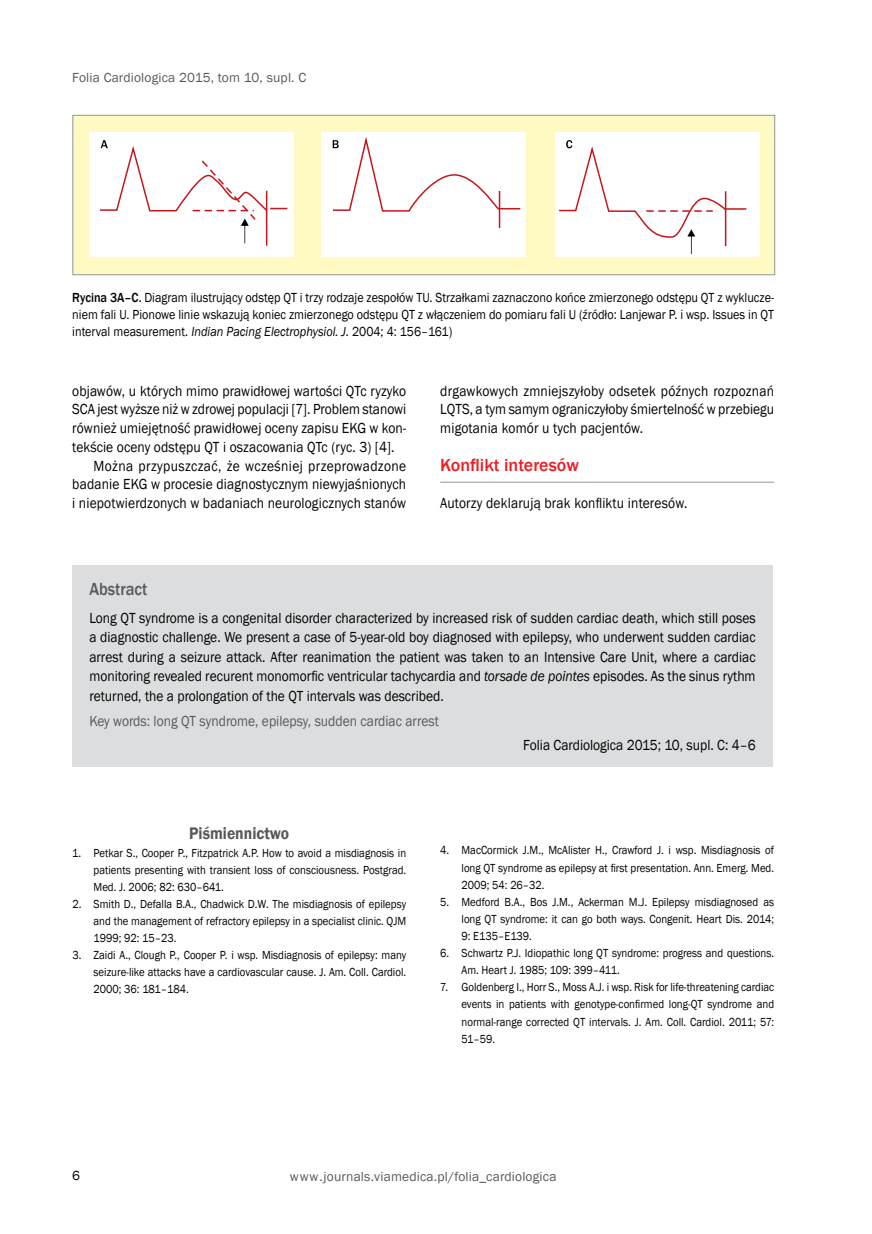
<style>
.page{position:relative;width:872px;height:1234px;background:#fff}
.page>*{position:absolute;margin:0;border:0;box-sizing:border-box;transform-origin:0 0}
.t1{font:500 18px "Franklin Gothic";color:#ed1d24}
.t2{font:500 18px "Franklin Gothic";color:#58595b;scale:.9 1}
.t3{font:600 17.25px "Franklin Gothic";color:#58595b;scale:.9 1}
.t4{font:15px/19.5px "Franklin Gothic";letter-spacing:.005em;color:#000;text-align:justify;scale:.9 1}
.t5{font:15px "Franklin Gothic";color:#58595b;scale:.9 1}
.t6{font:15px "Franklin Gothic";letter-spacing:.03em;color:#000;scale:.9 1}
.t7{font:13.5px/17.2px "Franklin Gothic";color:#000;text-align:justify;scale:.9 1}
.t8{font:13.5px "Franklin Gothic";letter-spacing:.01em;color:#58595b}
.t9{font:13.5px "Franklin Gothic";color:#000}
.t10{font:12px/17.1px "Franklin Gothic";color:#000;text-align:justify;scale:.9 1}
.s1{font-weight:500}
.s2{font-style:italic}
</style>
<div class="page">
<hr style="left:440px;top:481px;width:334px;height:1px;background:#939598">
<div style="left:73px;top:115px;width:701px;height:160px;background:#fffac2"></div>
<div style="left:72px;top:115px;width:703px;height:160px;border:1px solid #939597"></div>
<div style="left:89px;top:132px;width:205px;height:124px;background:#fff"></div>
<hr style="left:266px;top:191px;width:1px;height:54px;background:#c4161c">
<div style="left:321px;top:132px;width:205px;height:124px;background:#fff"></div>
<hr style="left:499px;top:191px;width:1px;height:37px;background:#c4161c">
<div style="left:555px;top:132px;width:204px;height:124px;background:#fff"></div>
<hr style="left:725px;top:208px;width:21px;height:2px;background:#c4161c">
<svg style="left:100px;top:140px;width:187px;height:103px"></svg>
<svg style="left:332px;top:137px;width:188px;height:75px"></svg>
<svg style="left:559px;top:140px;width:168px;height:114px"></svg>
<div style="left:72px;top:565px;width:700px;height:201px;background:#dcddde"></div>
<p class="t8" style="left:72px;top:69px;width:235px">Folia Cardiologica 2015, tom 10, supl. C</p>
<p class="t7" style="left:72px;top:289px;width:781px"><span class="s1">Rycina 3A–C.</span> Diagram ilustrujący odstęp QT i trzy rodzaje zespołów TU. Strzałkami zaznaczono końce zmierzonego odstępu QT z wyklucze&shy;niem fali U. Pionowe linie wskazują koniec zmierzonego odstępu QT z włączeniem do pomiaru fali U (źródło: Lanjewar P. i wsp. Issues in QT interval measurement. <span class="s2">Indian Pacing Electrophysiol. J.</span> 2004; 4: 156–161)</p>
<p class="t4" style="left:72px;top:381px;width:372px">objawów, u których mimo prawidłowej wartości QTc ryzyko</p>
<p class="t4" style="left:72px;top:400px;width:372px">SCA jest wyższe niż w zdrowej populacji [7]. Problem stanowi</p>
<p class="t4" style="left:72px;top:418px;width:372px">również umiejętność prawidłowej oceny zapisu EKG w kon-</p>
<p class="t4" style="left:72px;top:437px;width:359px">tekście oceny odstępu QT i oszacowania QTc (ryc. 3) [4].</p>
<p class="t6" style="left:94px;top:456px;width:349px">Można przypuszczać, że wcześniej przeprowadzone</p>
<p class="t4" style="left:72px;top:475px;width:372px">badanie EKG w procesie diagnostycznym niewyjaśnionych</p>
<p class="t4" style="left:72px;top:493px;width:372px">i niepotwierdzonych w badaniach neurologicznych stanów</p>
<p class="t4" style="left:440px;top:381px;width:372px;line-height:18.8px">drgawkowych zmniejszyłoby odsetek późnych rozpoznań LQTS, a tym samym ograniczyłoby śmiertelność w przebiegu migotania komór u tych pacjentów.</p>
<p class="t1" style="left:440px;top:453px;width:140px">Konflikt interesów</p>
<p class="t4" style="left:440px;top:493px;width:276px">Autorzy deklarują brak konfliktu interesów.</p>
<p class="t2" style="left:89px;top:577px;width:66px">Abstract</p>
<p class="t4" style="left:89px;top:608px;width:742px">Long QT syndrome is a congenital disorder characterized by increased risk of sudden cardiac death, which still poses a diagnostic challenge. We present a case of 5-year-old boy diagnosed with epilepsy, who underwent sudden cardiac arrest during a seizure attack. After reanimation the patient was taken to an Intensive Care Unit, where a cardiac monitoring revealed recurent monomorfic ventricular tachycardia and <span class="s2">torsade de pointes</span> episodes. As the sinus rythm returned, the a prolongation of the QT intervals was described.</p>
<p class="t5" style="left:89px;top:711px;width:390px">Key words: long QT syndrome, epilepsy, sudden cardiac arrest</p>
<p class="t4" style="left:523px;top:735px;width:260px">Folia Cardiologica 2015; 10, supl. C: 4–6</p>
<p class="t3" style="left:189px;top:822px;width:113px">Piśmiennictwo</p>
<p class="t10" style="left:94px;top:844px;width:349px;text-indent:-21px">1. Petkar S., Cooper P., Fitzpatrick A.P. How to avoid a misdiagnosis in patients presenting with transient loss of consciousness. Postgrad.<br>Med. J. 2006; 82: 630–641.</p>
<p class="t10" style="left:94px;top:895px;width:349px;text-indent:-21px">2. Smith D., Defalla B.A., Chadwick D.W. The misdiagnosis of epilepsy and the management of refractory epilepsy in a specialist clinic. QJM 1999; 92: 15–23.</p>
<p class="t10" style="left:94px;top:946px;width:349px;text-indent:-21px">3. Zaidi A., Clough P., Cooper P. i wsp. Misdiagnosis of epilepsy: many seizure-like attacks have a cardiovascular cause. J. Am. Coll. Cardiol.<br>2000; 36: 181–184.</p>
<p class="t10" style="left:461px;top:842px;width:349px;text-indent:-21px">4. MacCormick J.M., McAlister H., Crawford J. i wsp. Misdiagnosis of long QT syndrome as epilepsy at first presentation. Ann. Emerg. Med.<br>2009; 54: 26–32.</p>
<p class="t10" style="left:461px;top:893px;width:349px;text-indent:-21px">5. Medford B.A., Bos J.M., Ackerman M.J. Epilepsy misdiagnosed as long QT syndrome: it can go both ways. Congenit. Heart Dis. 2014; 9: E135–E139.</p>
<p class="t10" style="left:461px;top:944px;width:349px;text-indent:-21px">6. Schwartz P.J. Idiopathic long QT syndrome: progress and questions.<br>Am. Heart J. 1985; 109: 399–411.</p>
<p class="t10" style="left:461px;top:978px;width:349px;text-indent:-21px">7. Goldenberg I., Horr S., Moss A.J. i wsp. Risk for life-threatening cardiac events in patients with genotype-confirmed long-QT syndrome and normal-range corrected QT intervals. J. Am. Coll. Cardiol. 2011; 57:<br>51–59.</p>
<p class="t9" style="left:72px;top:1166px;width:9px">6</p>
<p class="t8" style="left:290px;top:1168px;width:268px">www.journals.viamedica.pl/folia_cardiologica</p>
</div>
